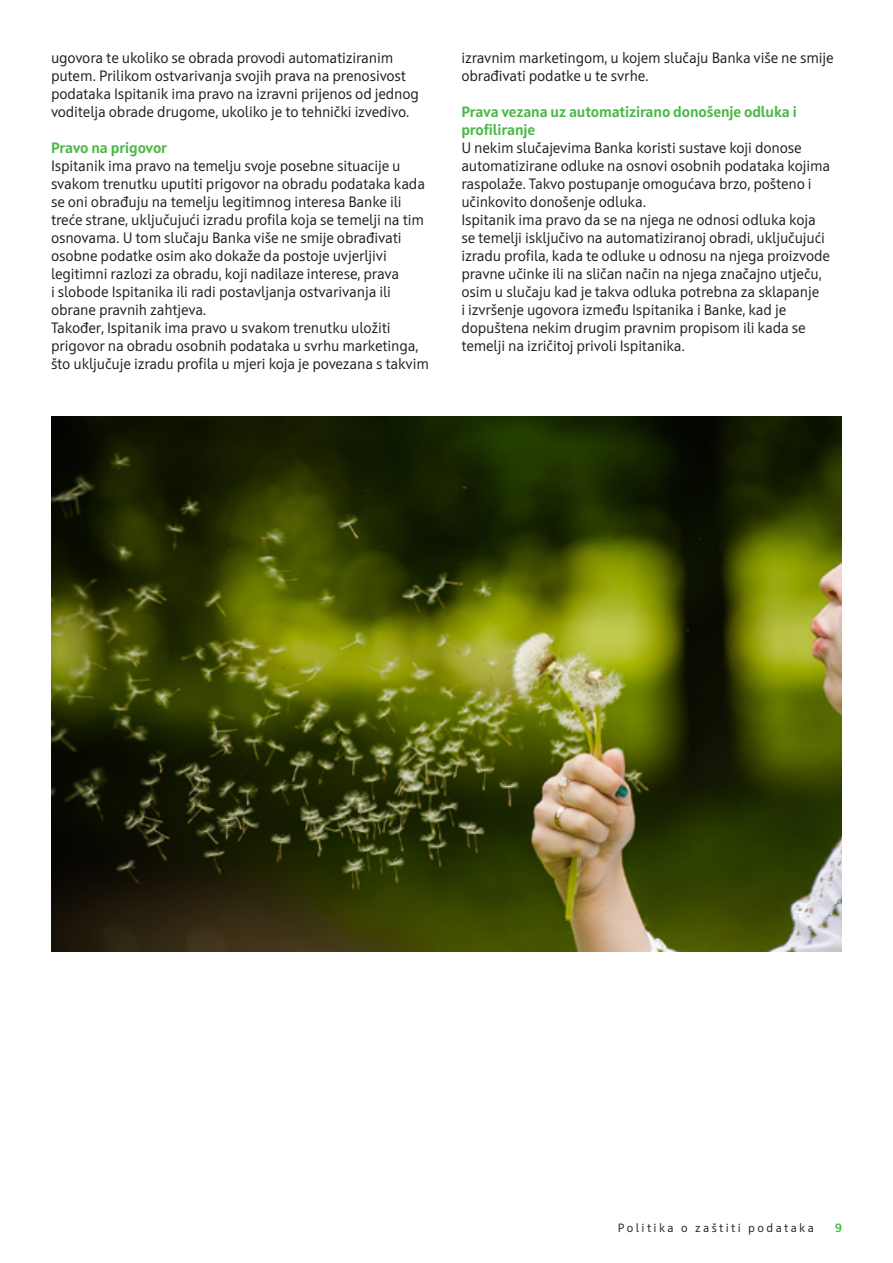
<style>
.page{position:relative;width:893px;height:1263px;background:#fff}
.page>*{position:absolute;margin:0;border:0;box-sizing:border-box;transform-origin:0 0}
.t1{font:15px/18px "Squad";letter-spacing:-.01em;color:#231f20}
.t2{font:700 15px/18px "Squad";letter-spacing:-.01em;color:#4cb848}
.t3{font:12px "Squad";letter-spacing:.2em;color:#231f20}
.t4{font:700 12px "Squad";color:#4cb848}
</style>
<div class="page">
<img style="left:51px;top:416px;width:791px;height:536px">
<p class="t1" style="left:51px;top:48px;width:370px">ugovora te ukoliko se obrada provodi automatiziranim putem. Prilikom ostvarivanja svojih prava na prenosivost podataka Ispitanik ima pravo na izravni prijenos od jednog voditelja obrade drugome, ukoliko je to tehnički izvedivo.</p>
<p class="t2" style="left:51px;top:138px;width:118px">Pravo na prigovor</p>
<p class="t1" style="left:51px;top:156px;width:376px">Ispitanik ima pravo na temelju svoje posebne situacije u svakom trenutku uputiti prigovor na obradu podataka kada se oni obrađuju na temelju legitimnog interesa Banke ili treće strane, uključujući izradu profila koja se temelji na tim osnovama. U tom slučaju Banka više ne smije obrađivati osobne podatke osim ako dokaže da postoje uvjerljivi legitimni razlozi za obradu, koji nadilaze interese, prava<br>i slobode Ispitanika ili radi postavljanja ostvarivanja ili obrane pravnih zahtjeva.</p>
<p class="t1" style="left:51px;top:318px;width:379px">Također, Ispitanik ima pravo u svakom trenutku uložiti prigovor na obradu osobnih podataka u svrhu marketinga, što uključuje izradu profila u mjeri koja je povezana s takvim</p>
<p class="t1" style="left:461px;top:48px;width:374px">izravnim marketingom, u kojem slučaju Banka više ne smije obrađivati podatke u te svrhe.</p>
<p class="t2" style="left:461px;top:102px;width:337px">Prava vezana uz automatizirano donošenje odluka i profiliranje</p>
<p class="t1" style="left:461px;top:138px;width:370px">U nekim slučajevima Banka koristi sustave koji donose automatizirane odluke na osnovi osobnih podataka kojima raspolaže. Takvo postupanje omogućava brzo, pošteno i učinkovito donošenje odluka.</p>
<p class="t1" style="left:461px;top:210px;width:370px">Ispitanik ima pravo da se na njega ne odnosi odluka koja se temelji isključivo na automatiziranoj obradi, uključujući izradu profila, kada te odluke u odnosu na njega proizvode pravne učinke ili na sličan način na njega značajno utječu, osim u slučaju kad je takva odluka potrebna za sklapanje<br>i izvršenje ugovora između Ispitanika i Banke, kad je dopuštena nekim drugim pravnim propisom ili kada se temelji na izričitoj privoli Ispitanika.</p>
<p class="t3" style="left:618px;top:1220px;width:198px">Politika o zaštiti podataka</p>
<p class="t4" style="left:835px;top:1220px;width:8px">9</p>
</div>
